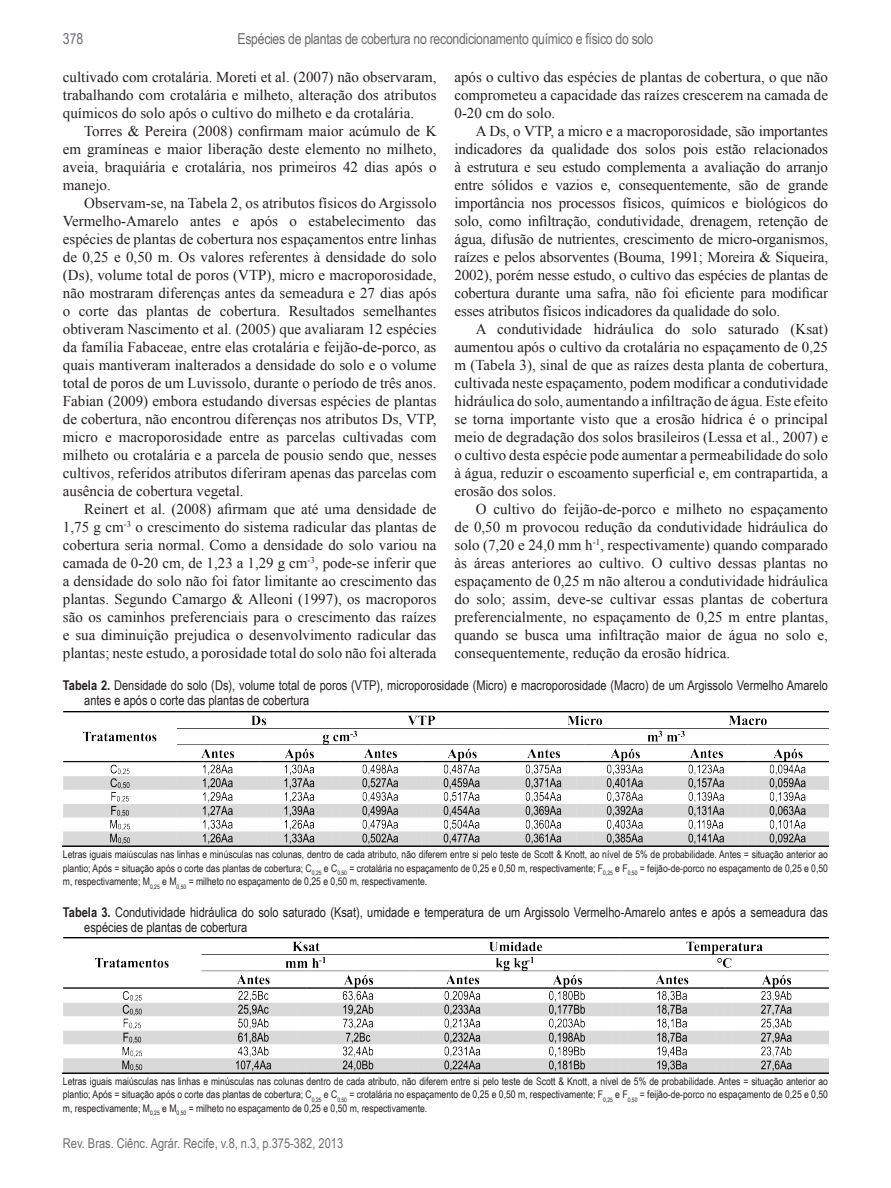
<style>
.page{position:relative;width:891px;height:1188px;background:#fff}
.page>*{position:absolute;margin:0;border:0;box-sizing:border-box;transform-origin:0 0}
.t1{font:15px/18px "Times New Roman";color:#231f20;text-align:justify}
.t2{font:15px "Arial Narrow";letter-spacing:-.02em;color:#6c6d70}
.t3{font:13.5px/15px "Arial Narrow";color:#231f20}
.t4{font:13.5px "Arial Narrow";color:#6c6d70}
.t5{font:10.5px/13.5px "Arial Narrow";color:#231f20;text-align:justify}
.s1{font-weight:700}
</style>
<div class="page">
<img style="left:63px;top:711px;width:765px;height:136px">
<img style="left:63px;top:938px;width:765px;height:135px">
<p class="t2" style="left:238px;top:28px;width:417px">Espécies de plantas de cobertura no recondicionamento químico e físico do solo</p>
<p class="t2" style="left:63px;top:28px;width:22px">378</p>
<p class="t1" style="left:63px;top:68px;width:375px">cultivado com crotalária. Moreti et al. (2007) não observaram, trabalhando com crotalária e milheto, alteração dos atributos químicos do solo após o cultivo do milheto e da crotalária.</p>
<p class="t1" style="left:63px;top:122px;width:375px;text-indent:21px">Torres &amp; Pereira (2008) confirmam maior acúmulo de K em gramíneas e maior liberação deste elemento no milheto, aveia, braquiária e crotalária, nos primeiros 42 dias após o manejo.</p>
<p class="t1" style="left:63px;top:194px;width:375px;text-indent:21px">Observam-se, na Tabela 2, os atributos físicos do Argissolo Vermelho-Amarelo antes e após o estabelecimento das espécies de plantas de cobertura nos espaçamentos entre linhas de 0,25 e 0,50 m. Os valores referentes à densidade do solo (Ds), volume total de poros (VTP), micro e macroporosidade, não mostraram diferenças antes da semeadura e 27 dias após o corte das plantas de cobertura. Resultados semelhantes obtiveram Nascimento et al. (2005) que avaliaram 12 espécies da família Fabaceae, entre elas crotalária e feijão-de-porco, as quais mantiveram inalterados a densidade do solo e o volume total de poros de um Luvissolo, durante o período de três anos.<br>Fabian (2009) embora estudando diversas espécies de plantas de cobertura, não encontrou diferenças nos atributos Ds, VTP, micro e macroporosidade entre as parcelas cultivadas com milheto ou crotalária e a parcela de pousio sendo que, nesses cultivos, referidos atributos diferiram apenas das parcelas com ausência de cobertura vegetal.</p>
<p class="t1" style="left:63px;top:500px;width:375px;text-indent:21px">Reinert et al. (2008) afirmam que até uma densidade de 1,75 g cm<sup>-3</sup> o crescimento do sistema radicular das plantas de cobertura seria normal. Como a densidade do solo variou na camada de 0-20 cm, de 1,23 a 1,29 g cm<sup>-3</sup>, pode-se inferir que a densidade do solo não foi fator limitante ao crescimento das plantas. Segundo Camargo &amp; Alleoni (1997), os macroporos são os caminhos preferenciais para o crescimento das raízes e sua diminuição prejudica o desenvolvimento radicular das plantas; neste estudo, a porosidade total do solo não foi alterada</p>
<p class="t1" style="left:454px;top:68px;width:375px">após o cultivo das espécies de plantas de cobertura, o que não comprometeu a capacidade das raízes crescerem na camada de 0-20 cm do solo.</p>
<p class="t1" style="left:454px;top:122px;width:375px;text-indent:21px">A Ds, o VTP, a micro e a macroporosidade, são importantes indicadores da qualidade dos solos pois estão relacionados à estrutura e seu estudo complementa a avaliação do arranjo entre sólidos e vazios e, consequentemente, são de grande importância nos processos físicos, químicos e biológicos do solo, como infiltração, condutividade, drenagem, retenção de água, difusão de nutrientes, crescimento de micro-organismos, raízes e pelos absorventes (Bouma, 1991; Moreira &amp; Siqueira, 2002), porém nesse estudo, o cultivo das espécies de plantas de cobertura durante uma safra, não foi eficiente para modificar esses atributos físicos indicadores da qualidade do solo.</p>
<p class="t1" style="left:454px;top:320px;width:375px;text-indent:21px">A condutividade hidráulica do solo saturado (Ksat) aumentou após o cultivo da crotalária no espaçamento de 0,25 m (Tabela 3), sinal de que as raízes desta planta de cobertura, cultivada neste espaçamento, podem modificar a condutividade hidráulica do solo, aumentando a infiltração de água. Este efeito se torna importante visto que a erosão hídrica é o principal meio de degradação dos solos brasileiros (Lessa et al., 2007) e o cultivo desta espécie pode aumentar a permeabilidade do solo à água, reduzir o escoamento superficial e, em contrapartida, a erosão dos solos.</p>
<p class="t1" style="left:454px;top:500px;width:375px;text-indent:21px">O cultivo do feijão-de-porco e milheto no espaçamento de 0,50 m provocou redução da condutividade hidráulica do solo (7,20 e 24,0 mm h<sup>-1</sup>, respectivamente) quando comparado às áreas anteriores ao cultivo. O cultivo dessas plantas no espaçamento de 0,25 m não alterou a condutividade hidráulica do solo; assim, deve-se cultivar essas plantas de cobertura preferencialmente, no espaçamento de 0,25 m entre plantas, quando se busca uma infiltração maior de água no solo e, consequentemente, redução da erosão hídrica.</p>
<p class="t3" style="left:84px;top:677px;width:745px;text-indent:-21px"><span class="s1">Tabela 2.</span> Densidade do solo (Ds), volume total de poros (VTP), microporosidade (Micro) e macroporosidade (Macro) de um Argissolo Vermelho Amarelo antes e após o corte das plantas de cobertura</p>
<p class="t5" style="left:63px;top:848px;width:767px">Letras iguais maiúsculas nas linhas e minúsculas nas colunas, dentro de cada atributo, não diferem entre si pelo teste de Scott &amp; Knott, ao nível de 5% de probabilidade. Antes = situação anterior ao plantio; Após = situação após o corte das plantas de cobertura; C<sub>0,25</sub> e C<sub>0,50</sub> = crotalária no espaçamento de 0,25 e 0,50 m, respectivamente; F<sub>0,25</sub> e F<sub>0,50</sub> = feijão-de-porco no espaçamento de 0,25 e 0,50 m, respectivamente; M<sub>0,25</sub> e M<sub>0,50</sub> = milheto no espaçamento de 0,25 e 0,50 m, respectivamente.</p>
<p class="t3" style="left:84px;top:904px;width:745px;text-indent:-21px"><span class="s1">Tabela 3.</span> Condutividade hidráulica do solo saturado (Ksat), umidade e temperatura de um Argissolo Vermelho-Amarelo antes e após a semeadura das espécies de plantas de cobertura</p>
<p class="t5" style="left:63px;top:1074px;width:767px">Letras iguais maiúsculas nas linhas e minúsculas nas colunas dentro de cada atributo, não diferem entre si pelo teste de Scott &amp; Knott, a nível de 5% de probabilidade. Antes = situação anterior ao plantio; Após = situação após o corte das plantas de cobertura; C<sub>0,25</sub> e C<sub>0,50</sub> = crotalária no espaçamento de 0,25 e 0,50 m, respectivamente; F<sub>0,25</sub> e F<sub>0,50</sub> = feijão-de-porco no espaçamento de 0,25 e 0,50 m, respectivamente; M<sub>0,25</sub> e M<sub>0,50</sub> = milheto no espaçamento de 0,25 e 0,50 m, respectivamente.</p>
<p class="t4" style="left:63px;top:1134px;width:282px">Rev. Bras. Ciênc. Agrár. Recife, v.8, n.3, p.375-382, 2013</p>
</div>
